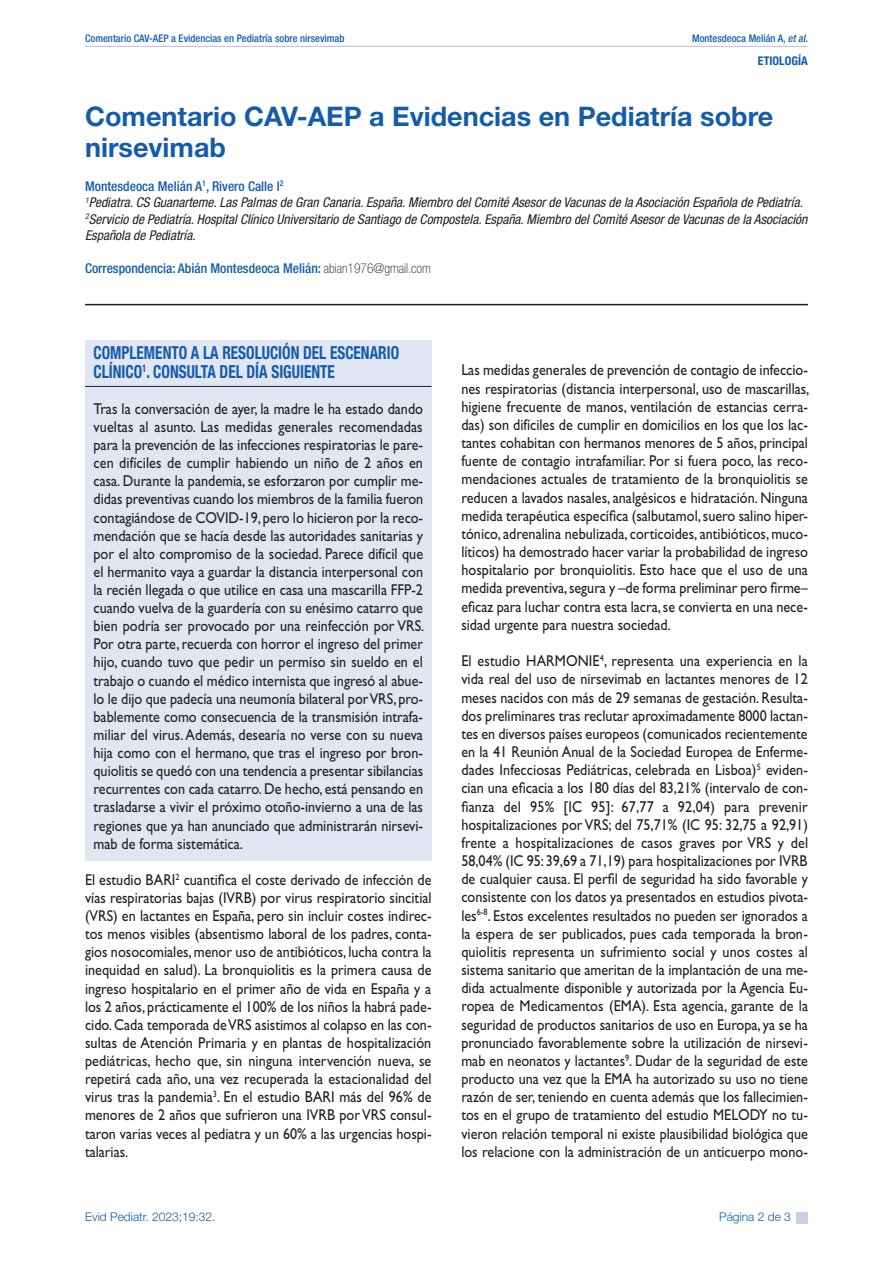
<style>
.page{position:relative;width:893px;height:1263px;background:#fff}
.page>*{position:absolute;margin:0;border:0;box-sizing:border-box;transform-origin:0 0}
.t1{font:700 27px/31.5px "Helvetica Neue LT Std";color:#135cab}
._006_LADILLO_1{font:700 condensed 18px/18.1px "Helvetica Neue LT Std";color:#135cab;scale:.85 1}
.t2{font:15.75px/18.1px "Gill Sans Std";color:#231f20;text-align:justify;scale:.9 1}
.t3{font:italic condensed 13.5px/16.5px "Helvetica Neue LT Std";color:#231f20}
.t4{font:500 condensed 13.5px "Helvetica Neue LT Std";color:#135cab}
.t5{font:300 12px "Helvetica Neue";color:#135cab}
.t6{font:700 condensed 12px "Helvetica Neue";color:#135cab}
.t7{font:500 condensed 10.5px "Helvetica Neue";color:#135cab}
.s1{font-style:italic}
.s2{font-weight:100;color:#231f20}
</style>
<div class="page">
<div style="left:85px;top:340px;width:347px;height:521px;background:#e2e6f3"></div>
<hr style="left:85px;top:386px;width:347px;height:1px;background:#231f20">
<hr style="left:85px;top:46px;width:723px;height:1px;background:#b2bcde">
<div style="left:797px;top:1212px;width:11px;height:11px;background:#c9d0e9"></div>
<hr style="left:85px;top:304px;width:723px;height:1px;background:#231f20">
<p class="t7" style="left:85px;top:32px;width:261px">Comentario CAV-AEP a Evidencias en Pediatría sobre nirsevimab</p>
<p class="t7" style="left:692px;top:32px;width:119px">Montesdeoca Melián A, <span class="s1">etal.</span></p>
<p class="t6" style="left:758px;top:53px;width:51px">ETIOLOGÍA</p>
<p class="t1" style="left:85px;top:100px;width:690px">Comentario CAV-AEP a Evidencias en Pediatría sobre nirsevimab</p>
<p class="t4" style="left:85px;top:178px;width:200px">Montesdeoca Melián A<sup>1</sup>, Rivero Calle I<sup>2</sup></p>
<p class="t3" style="left:85px;top:194px;width:719px"><sup>1</sup>Pediatra. CS Guanarteme. Las Palmas de Gran Canaria. España. Miembro del Comité Asesor de Vacunas de la Asociación Española de Pediatría.</p>
<p class="t3" style="left:85px;top:211px;width:724px"><sup>2</sup>Servicio de Pediatría. Hospital Clínico Universitario de Santiago de Compostela. España. Miembro del Comité Asesor de Vacunas de la Asociación<br>Española de Pediatría.</p>
<p class="t4" style="left:85px;top:260px;width:348px">Correspondencia: Abián Montesdeoca Melián: <span class="s2">abian1976@gmail.com</span></p>
<p class="_006_LADILLO_1" style="left:94px;top:344px;width:361px">COMPLEMENTO A LA RESOLUCIÓN DEL ESCENARIO<br>CLÍNICO<sup>1</sup>. CONSULTA DEL DÍA SIGUIENTE</p>
<p class="t2" style="left:94px;top:399px;width:369px">Tras la conversación de ayer, la madre le ha estado dando vueltas al asunto. Las medidas generales recomendadas para la prevención de las infecciones respiratorias le pare&shy;cen difíciles de cumplir habiendo un niño de 2 años en casa. Durante la pandemia, se esforzaron por cumplir me&shy;didas preventivas cuando los miembros de la familia fueron contagiándose de COVID-19, pero lo hicieron por la reco&shy;mendación que se hacía desde las autoridades sanitarias y por el alto compromiso de la sociedad. Parece difícil que el hermanito vaya a guardar la distancia interpersonal con la recién llegada o que utilice en casa una mascarilla FFP-2 cuando vuelva de la guardería con su enésimo catarro que bien podría ser provocado por una reinfección por VRS.<br>Por otra parte, recuerda con horror el ingreso del primer hijo, cuando tuvo que pedir un permiso sin sueldo en el trabajo o cuando el médico internista que ingresó al abue&shy;lo le dijo que padecía una neumonía bilateral por VRS, pro&shy;bablemente como consecuencia de la transmisión intrafa&shy;miliar del virus. Además, desearía no verse con su nueva hija como con el hermano, que tras el ingreso por bron&shy;quiolitis se quedó con una tendencia a presentar sibilancias recurrentes con cada catarro. De hecho, está pensando en trasladarse a vivir el próximo otoño-invierno a una de las regiones que ya han anunciado que administrarán nirsevi&shy;mab de forma sistemática.</p>
<p class="t2" style="left:85px;top:871px;width:387px">El estudio BARI<sup>2</sup> cuantifica el coste derivado de infección de vías respiratorias bajas (IVRB) por virus respiratorio sincitial (VRS) en lactantes en España, pero sin incluir costes indirec&shy;tos menos visibles (absentismo laboral de los padres, conta&shy;gios nosocomiales, menor uso de antibióticos, lucha contra la inequidad en salud). La bronquiolitis es la primera causa de ingreso hospitalario en el primer año de vida en España y a los 2 años, prácticamente el 100% de los niños la habrá pade&shy;cido. Cada temporada de VRS asistimos al colapso en las con&shy;sultas de Atención Primaria y en plantas de hospitalización pediátricas, hecho que, sin ninguna intervención nueva, se repetirá cada año, una vez recuperada la estacionalidad del virus tras la pandemia<sup>3</sup>. En el estudio BARI más del 96% de menores de 2 años que sufrieron una IVRB por VRS consul&shy;taron varias veces al pediatra y un 60% a las urgencias hospi&shy;talarias.</p>
<p class="t2" style="left:461px;top:361px;width:388px">Las medidas generales de prevención de contagio de infeccio&shy;nes respiratorias (distancia interpersonal, uso de mascarillas, higiene frecuente de manos, ventilación de estancias cerra&shy;das) son difíciles de cumplir en domicilios en los que los lac&shy;tantes cohabitan con hermanos menores de 5 años, principal fuente de contagio intrafamiliar. Por si fuera poco, las reco&shy;mendaciones actuales de tratamiento de la bronquiolitis se reducen a lavados nasales, analgésicos e hidratación. Ninguna medida terapéutica específica (salbutamol, suero salino hiper&shy;tónico, adrenalina nebulizada, corticoides, antibióticos, muco&shy;líticos) ha demostrado hacer variar la probabilidad de ingreso hospitalario por bronquiolitis. Esto hace que el uso de una medida preventiva, segura y –de forma preliminar pero firme– eficaz para luchar contra esta lacra, se convierta en una nece&shy;sidad urgente para nuestra sociedad.</p>
<p class="t2" style="left:461px;top:652px;width:387px">El estudio HARMONIE<sup>4</sup>, representa una experiencia en la vida real del uso de nirsevimab en lactantes menores de 12 meses nacidos con más de 29 semanas de gestación. Resulta&shy;dos preliminares tras reclutar aproximadamente 8000 lactan&shy;tes en diversos países europeos (comunicados recientemente en la 41 Reunión Anual de la Sociedad Europea de Enferme&shy;dades Infecciosas Pediátricas, celebrada en Lisboa)<sup>5</sup> eviden&shy;cian una eficacia a los 180 días del 83,21% (intervalo de con&shy;fianza del 95% [IC 95]: 67,77 a 92,04) para prevenir hospitalizaciones por VRS; del 75,71% (IC 95: 32,75 a 92,91) frente a hospitalizaciones de casos graves por VRS y del 58,04% (IC 95: 39,69 a 71,19) para hospitalizaciones por IVRB de cualquier causa. El perfil de seguridad ha sido favorable y consistente con los datos ya presentados en estudios pivota&shy;les<sup>6-8</sup>. Estos excelentes resultados no pueden ser ignorados a la espera de ser publicados, pues cada temporada la bron&shy;quiolitis representa un sufrimiento social y unos costes al sistema sanitario que ameritan de la implantación de una me&shy;dida actualmente disponible y autorizada por la Agencia Eu&shy;ropea de Medicamentos (EMA). Esta agencia, garante de la seguridad de productos sanitarios de uso en Europa, ya se ha pronunciado favorablemente sobre la utilización de nirsevi&shy;mab en neonatos y lactantes<sup>9</sup>. Dudar de la seguridad de este producto una vez que la EMA ha autorizado su uso no tiene razón de ser, teniendo en cuenta además que los fallecimien&shy;tos en el grupo de tratamiento del estudio MELODY no tu&shy;vieron relación temporal ni existe plausibilidad biológica que los relacione con la administración de un anticuerpo mono-</p>
<p class="t5" style="left:85px;top:1210px;width:132px">Evid Pediatr. 2023;19:32.</p>
<p class="t5" style="left:719px;top:1210px;width:73px">Página 2 de 3</p>
</div>
